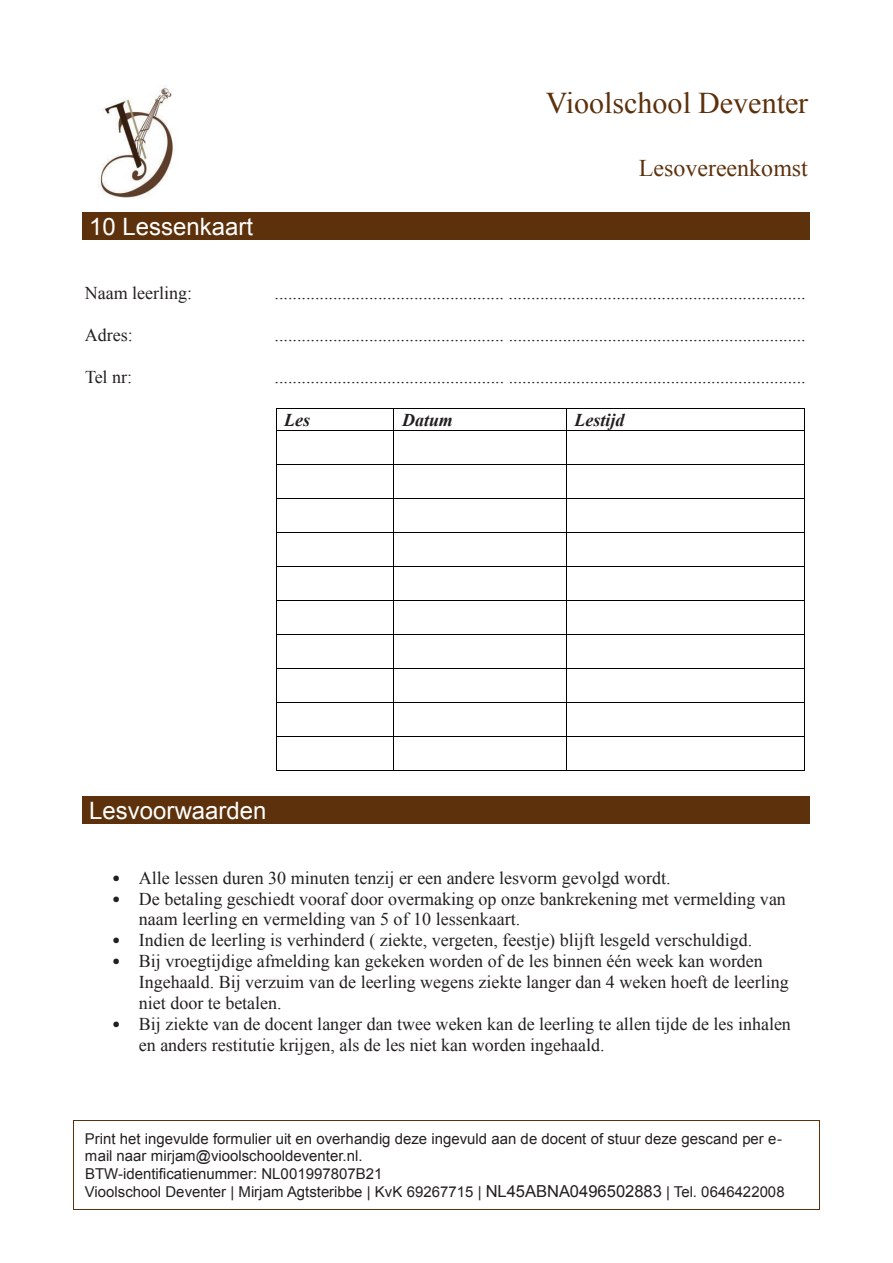
<style>
.page{position:relative;width:893px;height:1263px;background:#fff}
.page>*{position:absolute;margin:0;border:0;box-sizing:border-box;transform-origin:0 0}
.t1{font:30px "Times New Roman";color:#5c310c}
.t2{font:24px "Arial";color:#fff}
.t3{font:24px "Times New Roman";color:#5c310c}
.t4{font:18px/20.7px "Times New Roman";color:#231f20}
.t5{font:italic 700 18px "Times New Roman";color:#231f20}
.t6{font:15px/17.2px "Arial";color:#231f20}
.s1{font-family:"Calibri"}
.s2{font-size:16.5px}
</style>
<div class="page">
<hr style="left:74px;top:1120px;width:745px;height:1px;background:#5c310c">
<hr style="left:74px;top:1210px;width:745px;height:1px;background:#5c310c">
<svg style="left:73px;top:1120px;width:1px;height:90px"></svg>
<svg style="left:819px;top:1120px;width:1px;height:90px"></svg>
<img style="left:98px;top:85px;width:76px;height:113px">
<div style="left:83px;top:213px;width:727px;height:27px;background:#5c310c"></div>
<hr style="left:276px;top:408px;width:118px;height:1px;background:#000003">
<hr style="left:394px;top:408px;width:172px;height:1px;background:#000003">
<hr style="left:567px;top:408px;width:237px;height:1px;background:#000003">
<svg style="left:276px;top:409px;width:1px;height:21px"></svg>
<hr style="left:276px;top:430px;width:118px;height:1px;background:#000003">
<hr style="left:394px;top:430px;width:172px;height:1px;background:#000003">
<svg style="left:566px;top:408px;width:1px;height:23px"></svg>
<hr style="left:567px;top:430px;width:237px;height:1px;background:#000003">
<svg style="left:804px;top:408px;width:1px;height:23px"></svg>
<hr style="left:276px;top:431px;width:1px;height:33px;background:#000003">
<hr style="left:394px;top:431px;width:1px;height:33px;background:#000003">
<hr style="left:566px;top:431px;width:1px;height:33px;background:#000003">
<hr style="left:804px;top:431px;width:1px;height:33px;background:#000003">
<hr style="left:276px;top:464px;width:118px;height:1px;background:#000003">
<hr style="left:394px;top:464px;width:172px;height:1px;background:#000003">
<hr style="left:567px;top:464px;width:237px;height:1px;background:#000003">
<hr style="left:276px;top:465px;width:1px;height:33px;background:#000003">
<hr style="left:394px;top:465px;width:1px;height:33px;background:#000003">
<hr style="left:566px;top:465px;width:1px;height:33px;background:#000003">
<hr style="left:804px;top:465px;width:1px;height:33px;background:#000003">
<hr style="left:276px;top:498px;width:118px;height:1px;background:#000003">
<hr style="left:394px;top:498px;width:172px;height:1px;background:#000003">
<hr style="left:567px;top:498px;width:237px;height:1px;background:#000003">
<hr style="left:276px;top:499px;width:1px;height:33px;background:#000003">
<hr style="left:394px;top:499px;width:1px;height:33px;background:#000003">
<hr style="left:566px;top:499px;width:1px;height:33px;background:#000003">
<hr style="left:804px;top:499px;width:1px;height:33px;background:#000003">
<hr style="left:276px;top:532px;width:118px;height:1px;background:#000003">
<hr style="left:394px;top:532px;width:172px;height:1px;background:#000003">
<hr style="left:567px;top:532px;width:237px;height:1px;background:#000003">
<hr style="left:276px;top:533px;width:1px;height:33px;background:#000003">
<hr style="left:394px;top:533px;width:1px;height:33px;background:#000003">
<hr style="left:566px;top:533px;width:1px;height:33px;background:#000003">
<hr style="left:804px;top:533px;width:1px;height:33px;background:#000003">
<hr style="left:276px;top:566px;width:118px;height:1px;background:#000003">
<hr style="left:394px;top:566px;width:172px;height:1px;background:#000003">
<hr style="left:567px;top:566px;width:237px;height:1px;background:#000003">
<hr style="left:276px;top:567px;width:1px;height:33px;background:#000003">
<hr style="left:394px;top:567px;width:1px;height:33px;background:#000003">
<hr style="left:566px;top:567px;width:1px;height:33px;background:#000003">
<hr style="left:804px;top:567px;width:1px;height:33px;background:#000003">
<hr style="left:276px;top:600px;width:118px;height:1px;background:#000003">
<hr style="left:394px;top:600px;width:172px;height:1px;background:#000003">
<hr style="left:567px;top:600px;width:237px;height:1px;background:#000003">
<hr style="left:276px;top:601px;width:1px;height:33px;background:#000003">
<hr style="left:394px;top:601px;width:1px;height:33px;background:#000003">
<hr style="left:566px;top:601px;width:1px;height:33px;background:#000003">
<hr style="left:804px;top:601px;width:1px;height:33px;background:#000003">
<hr style="left:276px;top:634px;width:118px;height:1px;background:#000003">
<hr style="left:394px;top:634px;width:172px;height:1px;background:#000003">
<hr style="left:567px;top:634px;width:237px;height:1px;background:#000003">
<hr style="left:276px;top:635px;width:1px;height:33px;background:#000003">
<hr style="left:394px;top:635px;width:1px;height:33px;background:#000003">
<hr style="left:566px;top:635px;width:1px;height:33px;background:#000003">
<hr style="left:804px;top:635px;width:1px;height:33px;background:#000003">
<hr style="left:276px;top:668px;width:118px;height:1px;background:#000003">
<hr style="left:394px;top:668px;width:172px;height:1px;background:#000003">
<hr style="left:567px;top:668px;width:237px;height:1px;background:#000003">
<hr style="left:276px;top:669px;width:1px;height:33px;background:#000003">
<hr style="left:394px;top:669px;width:1px;height:33px;background:#000003">
<hr style="left:566px;top:669px;width:1px;height:33px;background:#000003">
<hr style="left:804px;top:669px;width:1px;height:33px;background:#000003">
<hr style="left:276px;top:702px;width:118px;height:1px;background:#000003">
<hr style="left:394px;top:702px;width:172px;height:1px;background:#000003">
<hr style="left:567px;top:702px;width:237px;height:1px;background:#000003">
<hr style="left:276px;top:703px;width:1px;height:33px;background:#000003">
<hr style="left:394px;top:703px;width:1px;height:33px;background:#000003">
<hr style="left:566px;top:703px;width:1px;height:33px;background:#000003">
<hr style="left:804px;top:703px;width:1px;height:33px;background:#000003">
<hr style="left:276px;top:736px;width:118px;height:1px;background:#000003">
<hr style="left:394px;top:736px;width:172px;height:1px;background:#000003">
<hr style="left:567px;top:736px;width:237px;height:1px;background:#000003">
<hr style="left:276px;top:737px;width:1px;height:33px;background:#000003">
<hr style="left:276px;top:770px;width:118px;height:1px;background:#000003">
<hr style="left:394px;top:737px;width:1px;height:33px;background:#000003">
<hr style="left:394px;top:770px;width:172px;height:1px;background:#000003">
<hr style="left:566px;top:737px;width:1px;height:33px;background:#000003">
<hr style="left:567px;top:770px;width:237px;height:1px;background:#000003">
<hr style="left:804px;top:737px;width:1px;height:33px;background:#000003">
<div style="left:83px;top:796px;width:727px;height:28px;background:#5c310c"></div>
<h1 class="t1" style="left:546px;top:83px;width:264px">Vioolschool Deventer</h1>
<h2 class="t2" style="left:89px;top:211px;width:165px">10 Lessenkaart</h2>
<h2 class="t3" style="left:639px;top:152px;width:171px">Lesovereenkomst</h2>
<p class="t4" style="left:85px;top:283px;width:109px">Naam leerling:</p>
<p class="t4" style="left:275px;top:283px;width:533px">................................................... ..................................................................</p>
<p class="t4" style="left:85px;top:325px;width:49px">Adres:</p>
<p class="t4" style="left:275px;top:325px;width:533px">................................................... ..................................................................</p>
<p class="t4" style="left:85px;top:367px;width:49px">Tel nr:</p>
<p class="t4" style="left:275px;top:367px;width:533px">................................................... ..................................................................</p>
<p class="t5" style="left:284px;top:407px;width:27px">Les</p>
<p class="t5" style="left:402px;top:407px;width:52px">Datum</p>
<p class="t5" style="left:574px;top:407px;width:51px">Lestijd</p>
<h2 class="t2" style="left:89px;top:795px;width:179px">Lesvoorwaarden</h2>
<p class="t4" style="left:112px;top:867px;width:560px"><span class="s1">•</span> Alle lessen duren 30 minuten tenzij er een andere lesvorm gevolgd wordt.</p>
<p class="t4" style="left:139px;top:888px;width:648px;text-indent:-27px"><span class="s1">•</span> De betaling geschiedt vooraf door overmaking op onze bankrekening met vermelding van naam leerling en vermelding van 5 of 10 lessenkaart.</p>
<p class="t4" style="left:112px;top:930px;width:642px"><span class="s1">•</span> Indien de leerling is verhinderd ( ziekte, vergeten, feestje) blijft lesgeld verschuldigd.</p>
<p class="t4" style="left:139px;top:951px;width:651px;text-indent:-27px"><span class="s1">•</span> Bij vroegtijdige afmelding kan gekeken worden of de les binnen één week kan worden<br>Ingehaald. Bij verzuim van de leerling wegens ziekte langer dan 4 weken hoeft de leerling niet door te betalen.</p>
<p class="t4" style="left:139px;top:1013px;width:653px;text-indent:-27px"><span class="s1">•</span> Bij ziekte van de docent langer dan twee weken kan de leerling te allen tijde de les inhalen en anders restitutie krijgen, als de les niet kan worden ingehaald.</p>
<p class="t6" style="left:85px;top:1130px;width:699px">Print het ingevulde formulier uit en overhandig deze ingevuld aan de docent of stuur deze gescand per e&shy;mail naar mirjam@vioolschooldeventer.nl.</p>
<p class="t6" style="left:85px;top:1183px;width:701px">Vioolschool Deventer | Mirjam Agtsteribbe | KvK 69267715 | <span class="s2">NL45ABNA0496502883</span> | Tel. 0646422008</p>
<p class="t6" style="left:85px;top:1165px;width:299px">BTW-identificatienummer: NL001997807B21</p>
</div>
